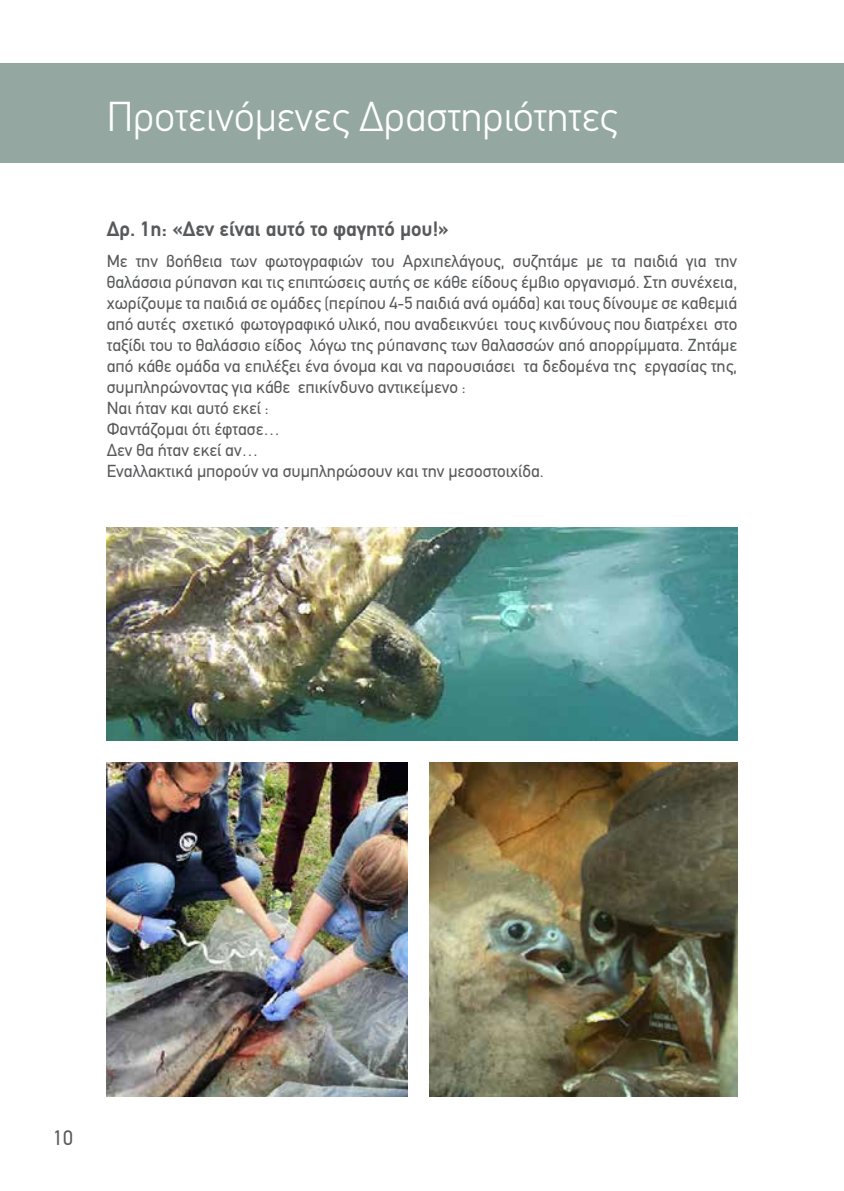
<style>
.page{position:relative;width:844px;height:1191px;background:#fff}
.page>*{position:absolute;margin:0;border:0;box-sizing:border-box;transform-origin:0 0}
.t1{font:300 42px "PF Din Text";color:#fff}
.t2{font:700 21px "PF Din Text";color:#58595b}
.t3{font:21px "PF Din Text";color:#58595b}
.t4{font:17.5px/21px "PF Din Text";color:#58595b}
</style>
<div class="page">
<div style="left:0;top:63px;width:843px;height:99px;background:#94a8a1"></div>
<img style="left:107px;top:527px;width:630px;height:213px">
<img style="left:107px;top:762px;width:300px;height:334px">
<img style="left:429px;top:762px;width:308px;height:334px">
<h1 class="t1" style="left:107px;top:91px;width:512px">Προτεινόμενες Δραστηριότητες</h1>
<p class="t2" style="left:107px;top:216px;width:343px">Δρ. 1η: «Δεν είναι αυτό το φαγητό μου!»</p>
<p class="t4" style="left:107px;top:251px;width:632px">Με την βοήθεια των φωτογραφιών του Αρχιπελάγους, συζητάμε με τα παιδιά για την θαλάσσια ρύπανση και τις επιπτώσεις αυτής σε κάθε είδους έμβιο οργανισμό. Στη συνέχεια, χωρίζουμε τα παιδιά σε ομάδες (περίπου 4-5 παιδιά ανά ομάδα) και τους δίνουμε σε καθεμιά από αυτές σχετικό φωτογραφικό υλικό, που αναδεικνύει τους κινδύνους που διατρέχει στο ταξίδι του το θαλάσσιο είδος λόγω της ρύπανσης των θαλασσών από απορρίμματα. Ζητάμε από κάθε ομάδα να επιλέξει ένα όνομα και να παρουσιάσει τα δεδομένα της εργασίας της, συμπληρώνοντας για κάθε επικίνδυνο αντικείμενο :<br>Ναι ήταν και αυτό εκεί :<br>Φαντάζομαι ότι έφτασε…<br>Δεν θα ήταν εκεί αν…<br>Εναλλακτικά μπορούν να συμπληρώσουν και την μεσοστοιχίδα.</p>
<p class="t3" style="left:53px;top:1125px;width:21px">10</p>
</div>
